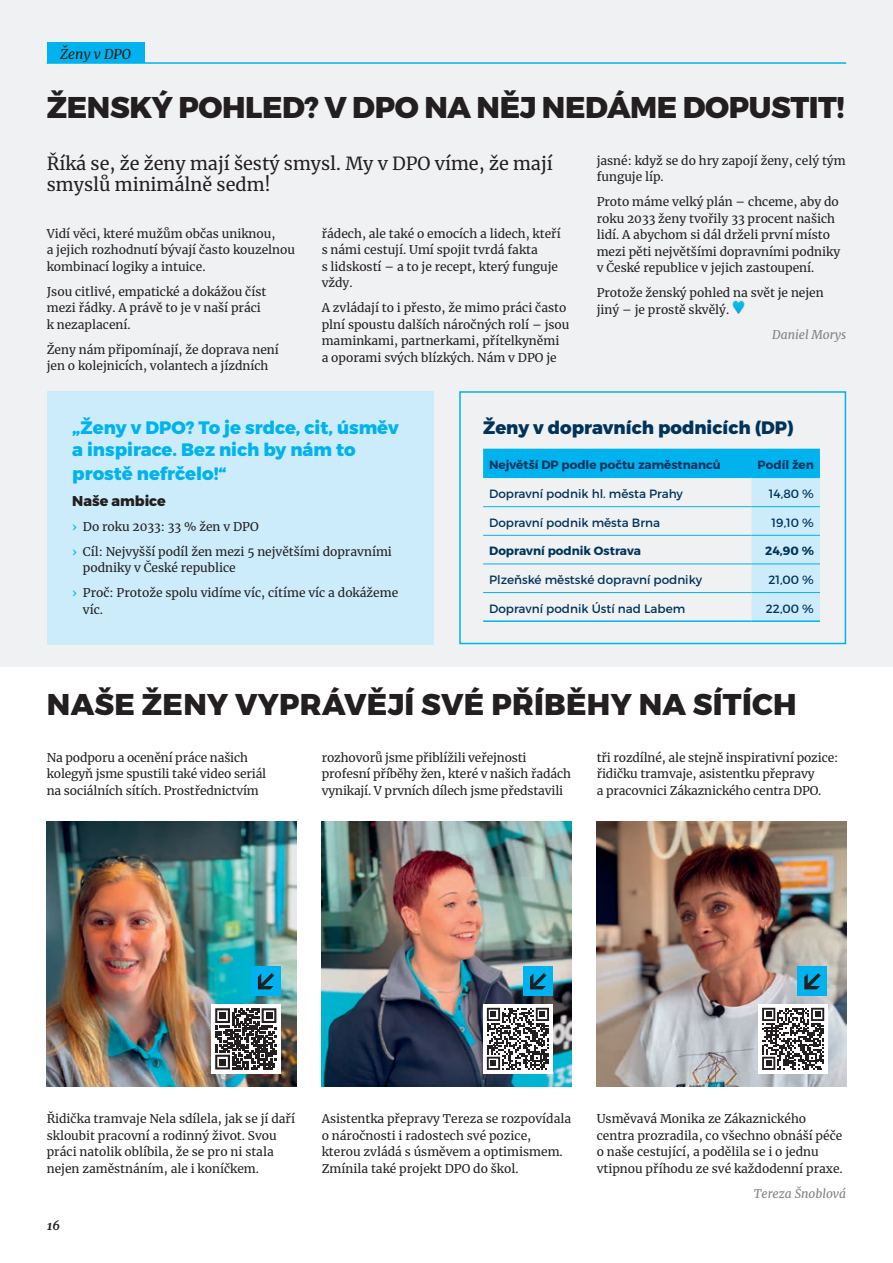
<style>
.page{position:relative;width:893px;height:1263px;background:#fff}
.page>*{position:absolute;margin:0;border:0;box-sizing:border-box;transform-origin:0 0}
.t1{font:800 30px "Montserrat";letter-spacing:-.015em;color:#231f20}
.t2{font:800 30px "Montserrat";letter-spacing:.01em;color:#231f20}
.t3{font:800 18px/21.6px "Montserrat";color:#00b3ef}
.t4{font:18px/21.6px "Merriweather";color:#231f20}
.t5{font:800 18px "Montserrat";color:#00335c}
.t6{font:800 14.25px "Montserrat";color:#231f20}
.t7{font:italic 13.5px "Merriweather";color:#231f20}
.t8{font:italic 700 12.75px "Merriweather";color:#231f20}
.t9{font:12px/16.5px "Merriweather";color:#231f20}
.t10{font:12px "Montserrat";color:#00335c}
.t11{font:700 12px "Montserrat";color:#00335c}
.t12{font:italic 12px "Merriweather";color:#808285}
.s1{color:#00b3ef}
</style>
<div class="page">
<div style="left:0;top:0;width:893px;height:666px;background:#f0f1f2"></div>
<div style="left:47px;top:42px;width:98px;height:20px;background:#00b3ef"></div>
<hr style="left:47px;top:62px;width:799px;height:2px;background:#00b3ef">
<img style="left:597px;top:821px;width:249px;height:266px">
<img style="left:47px;top:821px;width:249px;height:266px">
<img style="left:322px;top:821px;width:249px;height:266px">
<div style="left:211px;top:1004px;width:70px;height:70px;background:#fff"></div>
<svg style="left:215px;top:1008px;width:61px;height:61px"></svg>
<div style="left:219px;top:1012px;width:7px;height:7px;background:#231f20"></div>
<div style="left:266px;top:1012px;width:6px;height:7px;background:#231f20"></div>
<div style="left:219px;top:1059px;width:7px;height:6px;background:#231f20"></div>
<div style="left:483px;top:1004px;width:70px;height:70px;background:#fff"></div>
<svg style="left:487px;top:1008px;width:62px;height:62px"></svg>
<div style="left:758px;top:1004px;width:70px;height:70px;background:#fff"></div>
<svg style="left:762px;top:1008px;width:62px;height:62px"></svg>
<svg style="left:732px;top:301px;width:13px;height:13px"></svg>
<div style="left:459px;top:391px;width:387px;height:253px;border:2px solid #00b3ef"></div>
<div style="left:47px;top:391px;width:387px;height:253px;background:#ccecfb"></div>
<svg style="left:483px;top:449px;width:337px;height:171px"></svg>
<hr style="left:483px;top:476px;width:269px;height:2px;background:#00b3ef">
<hr style="left:752px;top:476px;width:68px;height:2px;background:#00b3ef">
<hr style="left:483px;top:506px;width:269px;height:1px;background:#00b3ef">
<hr style="left:752px;top:506px;width:68px;height:1px;background:#00b3ef">
<hr style="left:483px;top:535px;width:269px;height:1px;background:#00b3ef">
<hr style="left:752px;top:535px;width:68px;height:1px;background:#00b3ef">
<hr style="left:483px;top:564px;width:269px;height:1px;background:#00b3ef">
<hr style="left:752px;top:564px;width:68px;height:1px;background:#00b3ef">
<hr style="left:483px;top:592px;width:269px;height:1px;background:#00b3ef">
<hr style="left:752px;top:592px;width:68px;height:1px;background:#00b3ef">
<hr style="left:483px;top:620px;width:269px;height:2px;background:#00b3ef">
<hr style="left:752px;top:620px;width:68px;height:2px;background:#00b3ef">
<div style="left:251px;top:966px;width:30px;height:30px;background:#00b3ef"></div>
<svg style="left:258px;top:973px;width:16px;height:16px"></svg>
<div style="left:523px;top:966px;width:30px;height:30px;background:#00b3ef"></div>
<svg style="left:530px;top:973px;width:16px;height:16px"></svg>
<div style="left:798px;top:966px;width:29px;height:30px;background:#00b3ef"></div>
<svg style="left:804px;top:973px;width:17px;height:16px"></svg>
<p class="t7" style="left:60px;top:45px;width:73px">Ženy v DPO</p>
<h1 class="t1" style="left:47px;top:89px;width:799px">ŽENSKÝ POHLED? V DPO NA NĚJ NEDÁME DOPUSTIT!</h1>
<h2 class="t4" style="left:47px;top:152px;width:507px">Říká se, že ženy mají šestý smysl. My v DPO víme, že mají smyslů minimálně sedm!</h2>
<p class="t9" style="left:47px;top:225px;width:250px">Vidí věci, které mužům občas uniknou,<br>a jejich rozhodnutí bývají často kouzelnou kombinací logiky a intuice.</p>
<p class="t9" style="left:47px;top:283px;width:221px">Jsou citlivé, empatické a dokážou číst mezi řádky. A právě to je v naší práci k nezaplacení.</p>
<p class="t9" style="left:47px;top:341px;width:234px">Ženy nám připomínají, že doprava není jen o kolejnicích, volantech a jízdních</p>
<p class="t9" style="left:597px;top:152px;width:251px">jasné: když se do hry zapojí ženy, celý tým funguje líp.</p>
<p class="t9" style="left:597px;top:193px;width:245px">Proto máme velký plán – chceme, aby do roku 2033 ženy tvořily 33 procent našich lidí. A abychom si dál drželi první místo mezi pěti největšími dopravními podniky v České republice v jejich zastoupení.</p>
<p class="t9" style="left:597px;top:284px;width:229px">Protože ženský pohled na svět je nejen jiný – je prostě skvělý.</p>
<p class="t12" style="left:772px;top:326px;width:75px">Daniel Morys</p>
<p class="t9" style="left:322px;top:225px;width:240px">řádech, ale také o emocích a lidech, kteří s námi cestují. Umí spojit tvrdá fakta<br>s lidskostí – a to je recept, který funguje vždy.</p>
<p class="t9" style="left:322px;top:299px;width:249px">A zvládají to i přesto, že mimo práci často plní spoustu dalších náročných rolí – jsou maminkami, partnerkami, přítelkyněmi<br>a oporami svých blízkých. Nám v DPO je</p>
<h2 class="t3" style="left:72px;top:417px;width:328px">„Ženy v DPO? To je srdce, cit, úsměv a inspirace. Bez nich by nám to</h2>
<h2 class="t3" style="left:72px;top:463px;width:156px">prostě nefrčelo!“</h2>
<p class="t6" style="left:72px;top:492px;width:95px">Naše ambice</p>
<p class="t9" style="left:72px;top:513px;width:321px;line-height:25px"><span class="s1">›</span> Do roku 2033: 33 % žen v DPO<br><span class="s1">›</span> Cíl: Nejvyšší podíl žen mezi 5 největšími dopravními</p>
<p class="t9" style="left:72px;top:555px;width:327px;line-height:25px;text-indent:11px">podniky v České republice<br><span class="s1">›</span> Proč: Protože spolu vidíme víc, cítíme víc a dokážeme</p>
<p class="t9" style="left:83px;top:601px;width:22px">víc.</p>
<h2 class="t5" style="left:483px;top:417px;width:312px">Ženy v dopravních podnicích (DP)</h2>
<p class="t11" style="left:489px;top:457px;width:233px">Největší DP podle počtu zaměstnanců</p>
<p class="t11" style="left:758px;top:457px;width:58px">Podíl žen</p>
<p class="t10" style="left:489px;top:486px;width:195px">Dopravní podnik hl. města Prahy</p>
<p class="t10" style="left:769px;top:486px;width:46px">14,80 %</p>
<p class="t10" style="left:489px;top:515px;width:172px">Dopravní podnik města Brna</p>
<p class="t10" style="left:772px;top:515px;width:44px">19,10 %</p>
<p class="t11" style="left:489px;top:544px;width:153px">Dopravní podnik Ostrava</p>
<p class="t11" style="left:765px;top:544px;width:50px">24,90 %</p>
<p class="t10" style="left:489px;top:572px;width:214px">Plzeňské městské dopravní podniky</p>
<p class="t10" style="left:768px;top:572px;width:47px">21,00 %</p>
<p class="t10" style="left:489px;top:601px;width:198px">Dopravní podnik Ústí nad Labem</p>
<p class="t10" style="left:766px;top:601px;width:50px">22,00 %</p>
<h1 class="t2" style="left:47px;top:686px;width:751px">NAŠE ŽENY VYPRÁVĚJÍ SVÉ PŘÍBĚHY NA SÍTÍCH</h1>
<p class="t9" style="left:47px;top:749px;width:221px">Na podporu a ocenění práce našich kolegyň jsme spustili také video seriál na sociálních sítích. Prostřednictvím</p>
<p class="t9" style="left:322px;top:749px;width:251px">rozhovorů jsme přiblížili veřejnosti profesní příběhy žen, které v našich řadách vynikají. V prvních dílech jsme představili</p>
<p class="t9" style="left:597px;top:749px;width:243px">tři rozdílné, ale stejně inspirativní pozice: řidičku tramvaje, asistentku přepravy<br>a pracovnici Zákaznického centra DPO.</p>
<p class="t9" style="left:47px;top:1110px;width:250px">Řidička tramvaje Nela sdílela, jak se jí daří skloubit pracovní a rodinný život. Svou práci natolik oblíbila, že se pro ni stala nejen zaměstnáním, ale i koníčkem.</p>
<p class="t9" style="left:322px;top:1110px;width:251px">Asistentka přepravy Tereza se rozpovídala o náročnosti i radostech své pozice, kterou zvládá s úsměvem a optimismem.<br>Zmínila také projekt DPO do škol.</p>
<p class="t9" style="left:597px;top:1110px;width:248px">Usměvavá Monika ze Zákaznického centra prozradila, co všechno obnáší péče o naše cestující, a podělila se i o jednu vtipnou příhodu ze své každodenní praxe.</p>
<p class="t12" style="left:754px;top:1185px;width:94px">Tereza Šnoblová</p>
<p class="t8" style="left:47px;top:1216px;width:15px">16</p>
</div>
